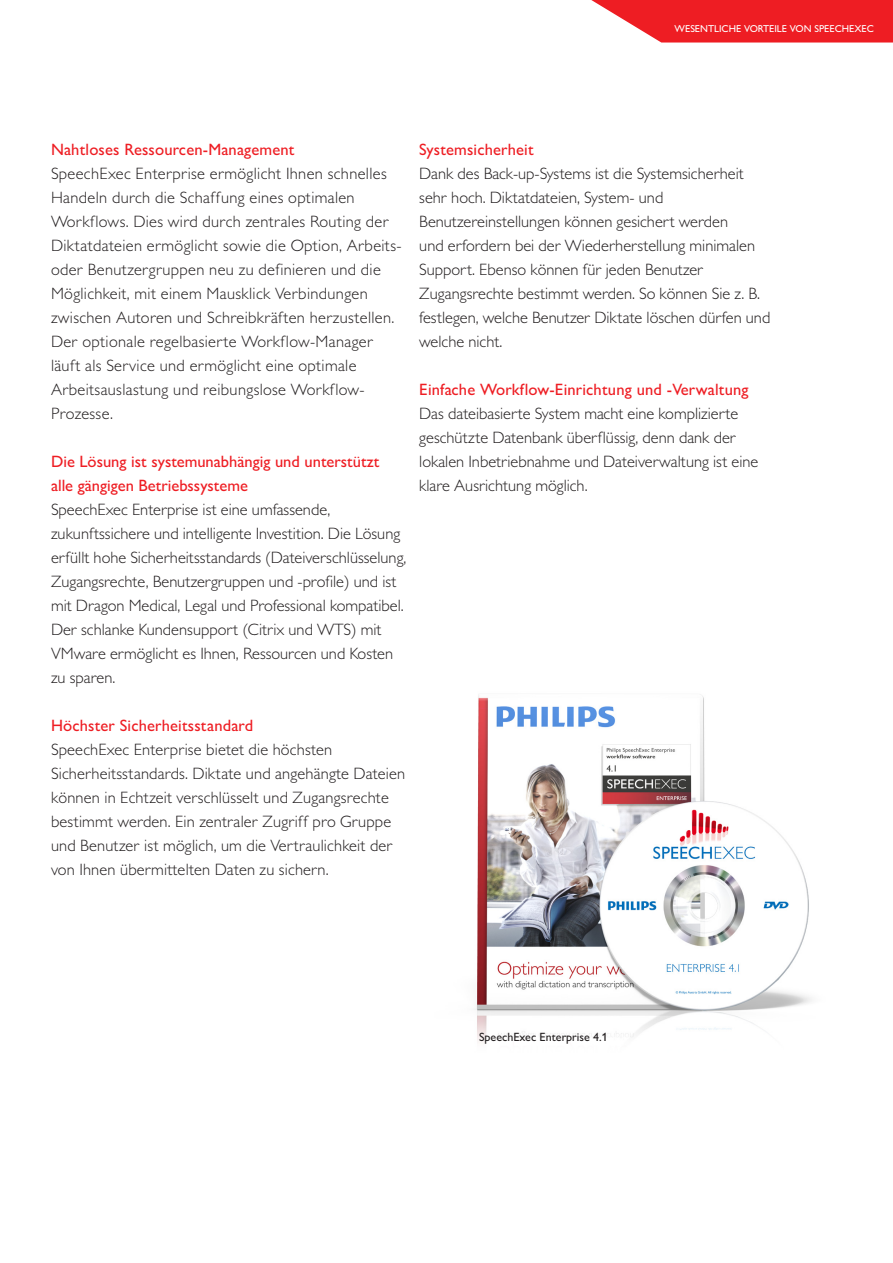
<style>
.page{position:relative;width:893px;height:1263px;background:#fff}
.page>*{position:absolute;margin:0;border:0;box-sizing:border-box;transform-origin:0 0}
.Textblock{font:300 16.5px/24px "Gill Sans MT Pro";color:#231f20}
.Textblock-2{font:300 16.5px/24px "Gill Sans MT Pro";letter-spacing:.02em;color:#231f20}
.Textblock-3{font:500 16.5px/24px "Gill Sans MT Pro";letter-spacing:.01em;color:#ee1d23}
.t1{font:500 12px "Gill Sans MT Pro";color:#231f20}
.Product_name{font:500 10.05px "Gill Sans MT Pro";color:#fff}
</style>
<div class="page">
<img style="left:476px;top:695px;width:336px;height:346px">
<svg style="left:591px;top:0;width:302px;height:43px;background:#f0393e"></svg>
<p class="Product_name" style="left:675px;top:22px;width:201px">WESENTLICHE VORTEILE VON SPEECHEXEC</p>
<p class="Textblock-3" style="left:51px;top:137px;width:245px">Nahtloses Ressourcen-Management</p>
<p class="Textblock-2" style="left:51px;top:161px;width:352px">SpeechExec Enterprise ermöglicht Ihnen schnelles Handeln durch die Schaffung eines optimalen Workflows. Dies wird durch zentrales Routing der Diktatdateien ermöglicht sowie die Option, Arbeits&shy;oder Benutzergruppen neu zu definieren und die Möglichkeit, mit einem Mausklick Verbindungen zwischen Autoren und Schreibkräften herzustellen.<br>Der optionale regelbasierte Workflow-Manager läuft als Service und ermöglicht eine optimale Arbeitsauslastung und reibungslose Workflow-Prozesse.</p>
<p class="Textblock-3" style="left:51px;top:449px;width:330px">Die Lösung ist systemunabhängig und unterstützt alle gängigen Betriebssysteme</p>
<p class="Textblock" style="left:51px;top:497px;width:357px">SpeechExec Enterprise ist eine umfassende, zukunftssichere und intelligente Investition. Die Lösung erfüllt hohe Sicherheitsstandards (Dateiverschlüsselung, Zugangsrechte, Benutzergruppen und -profile) und ist mit Dragon Medical, Legal und Professional kompatibel.<br>Der schlanke Kundensupport (Citrix und WTS) mit VMware ermöglicht es Ihnen, Ressourcen und Kosten zu sparen.</p>
<p class="Textblock-3" style="left:51px;top:713px;width:204px">Höchster Sicherheitsstandard</p>
<p class="Textblock" style="left:51px;top:737px;width:356px">SpeechExec Enterprise bietet die höchsten Sicherheitsstandards. Diktate und angehängte Dateien können in Echtzeit verschlüsselt und Zugangsrechte bestimmt werden. Ein zentraler Zugriff pro Gruppe und Benutzer ist möglich, um die Vertraulichkeit der von Ihnen übermittelten Daten zu sichern.</p>
<p class="Textblock-3" style="left:419px;top:137px;width:116px">Systemsicherheit</p>
<p class="Textblock" style="left:419px;top:161px;width:353px">Dank des Back-up-Systems ist die Systemsicherheit sehr hoch. Diktatdateien, System- und Benutzereinstellungen können gesichert werden<br>und erfordern bei der Wiederherstellung minimalen Support. Ebenso können für jeden Benutzer Zugangsrechte bestimmt werden. So können Sie z. B. festlegen, welche Benutzer Diktate löschen dürfen und welche nicht.</p>
<p class="Textblock-3" style="left:419px;top:377px;width:331px">Einfache Workflow-Einrichtung und -Verwaltung</p>
<p class="Textblock" style="left:419px;top:401px;width:341px">Das dateibasierte System macht eine komplizierte geschützte Datenbank überflüssig, denn dank der lokalen Inbetriebnahme und Dateiverwaltung ist eine klare Ausrichtung möglich.</p>
<p class="t1" style="left:479px;top:1030px;width:130px">SpeechExec Enterprise 4.1</p>
</div>
